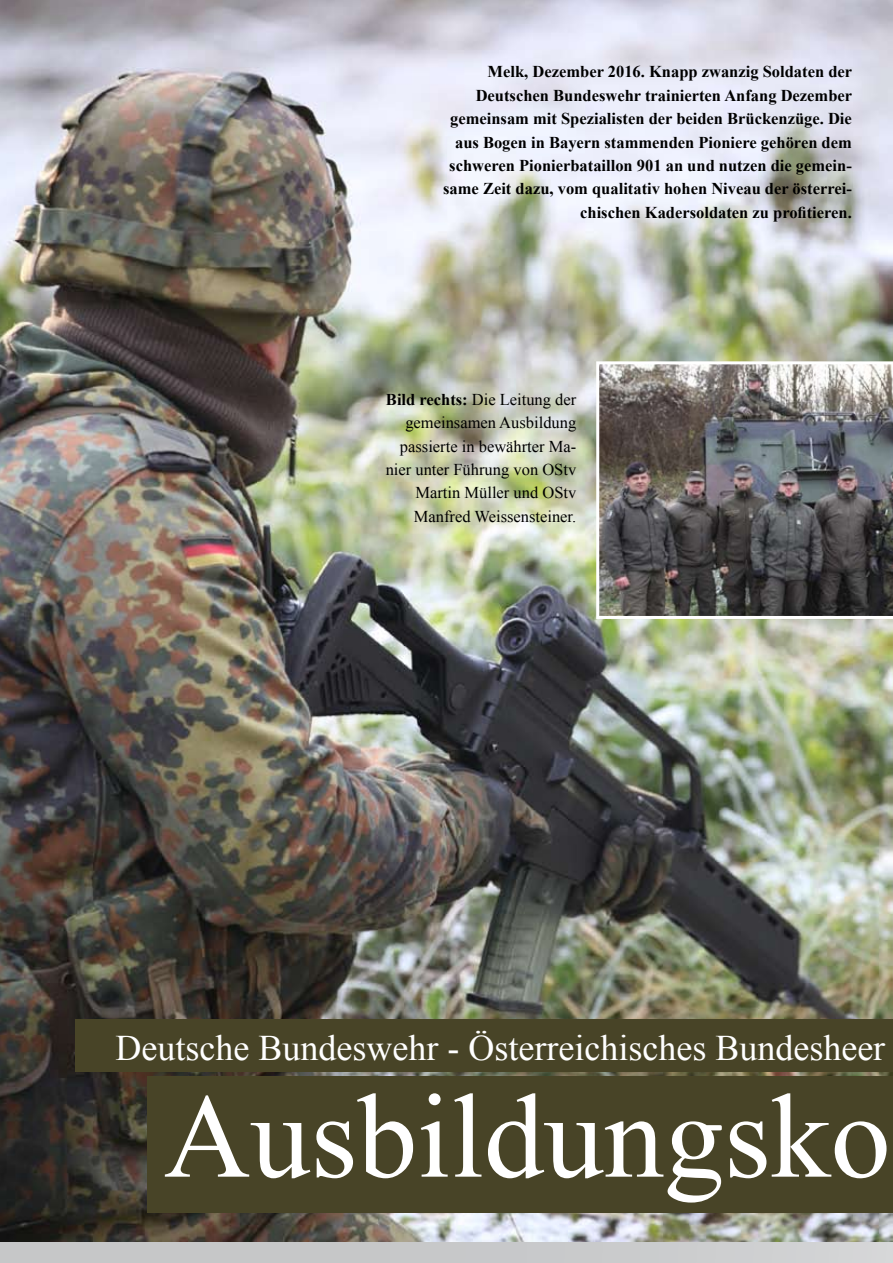
<style>
.page{position:relative;width:893px;height:1263px;background:#fff}
.page>*{position:absolute;margin:0;border:0;box-sizing:border-box;transform-origin:0 0}
.t1{font:120px "Times New Roman";color:#fff}
.t2{font:36px "Times New Roman";color:#fff}
.t3{font:700 16.5px/23.4px "Times New Roman";color:#000;text-align:right}
.t4{font:16.5px/23.4px "Times New Roman";color:#000;text-align:right}
.s1{font-weight:700}
</style>
<div class="page">
<img style="left:0;top:0;width:893px;height:1242px">
<div style="left:0;top:1242px;width:893px;height:21px;background:#c7c8c9"></div>
<div style="left:147px;top:1077px;width:746px;height:136px;background:#484427"></div>
<div style="left:75px;top:1019px;width:818px;height:52px;background:#484427"></div>
<img style="left:596px;top:361px;width:297px;height:258px">
<p class="t3" style="left:443px;top:60px;width:410px">Melk, Dezember 2016. Knapp zwanzig Soldaten der Deutschen Bundeswehr trainierten Anfang Dezember gemeinsam mit Spezialisten der beiden Brückenzüge. Die aus Bogen in Bayern stammenden Pioniere gehören dem schweren Pionierbataillon 901 an und nutzen die gemein&shy;same Zeit dazu, vom qualitativ hohen Niveau der österrei&shy;chischen Kadersoldaten zu profitieren.</p>
<p class="t4" style="left:386px;top:387px;width:192px"><span class="s1">Bild rechts:</span> Die Leitung der gemeinsamen Ausbildung passierte in bewährter Ma&shy;nier unter Führung von OStv<br>Martin Müller und OStv<br>Manfred Weissensteiner.</p>
<h2 class="t2" style="left:115px;top:1023px;width:771px">Deutsche Bundeswehr - Österreichisches Bundesheer</h2>
<h1 class="t1" style="left:164px;top:1056px;width:728px">Ausbildungsko</h1>
</div>
